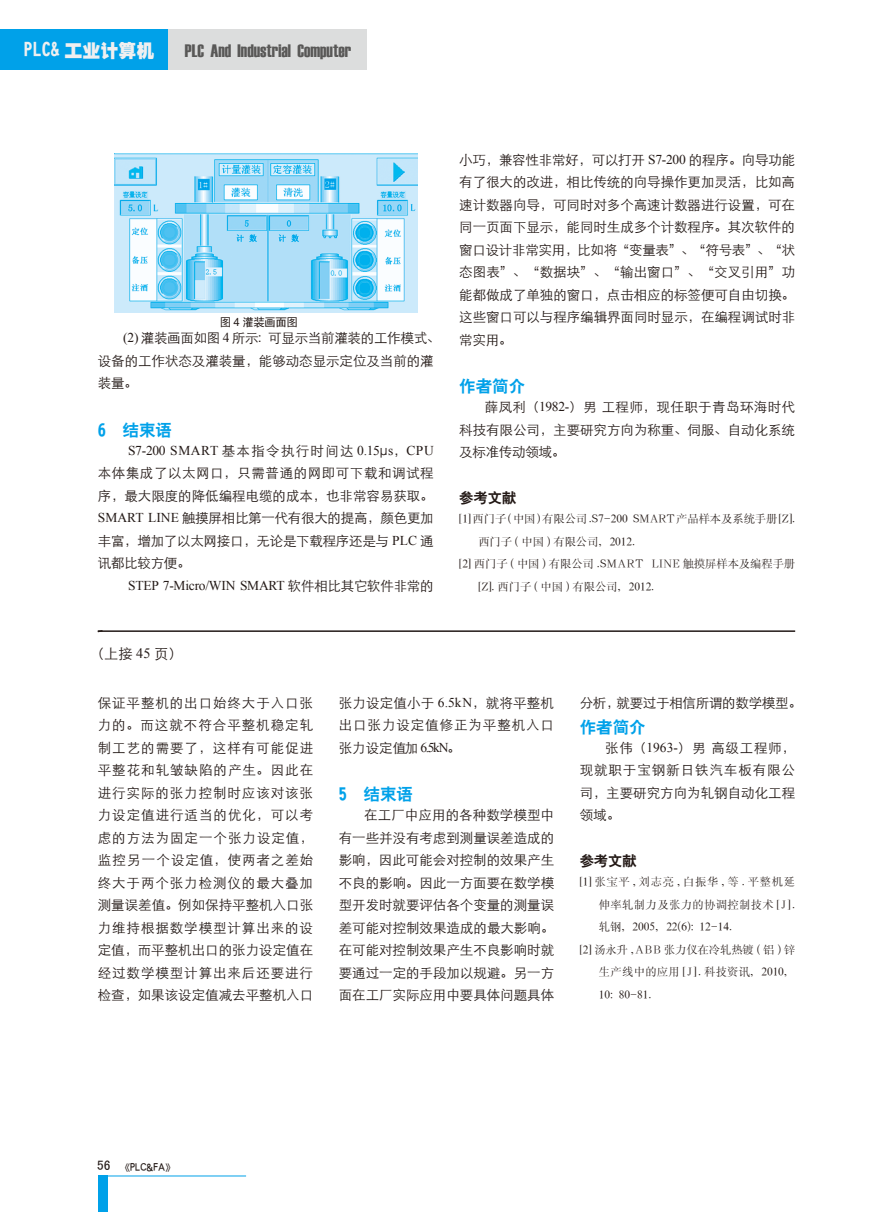
<style>
.page{position:relative;width:893px;height:1212px;background:#fff}
.page>*{position:absolute;margin:0;border:0;box-sizing:border-box;transform-origin:0 0}
.t1{font:18px "Haettenschweiler";color:#595857}
.t2{font:18px "Heiti EG Ultra GB";color:#efeff0}
.内文标题-蓝色版{font:16.5px "Heiti CSEG";color:#00a1e9}
.C参考文献标题{font:14.25px "Heiti CSEG";color:#231916}
.C参考文献标题-2{font:14.25px "ST Xihei";color:#231916}
.正文-B{font:13.5px/22.5px "ST Xihei";letter-spacing:-.005em;color:#231916;text-align:justify}
.正文-B-2{font:13.5px "Times New Roman";letter-spacing:-.015em;color:#231916}
.C参考文献{font:11.25px/22.5px "H Ya 6 gj";color:#231916}
.t3{font:11.25px "H Yb 1 gj";color:#231916;scale:.95 1}
.图示{font:11.25px "CT Hei Ti SJ";letter-spacing:-.02em;color:#231916}
.s1{font-family:"Times New Roman"}
.s2{font-family:"ST Xihei"}
.s3{font-family:"Sim Hei";font-size:13.5px}
</style>
<div class="page">
<div style="left:98px;top:1175px;width:9px;height:37px;background:#00a1e9"></div>
<hr style="left:100px;top:1175px;width:146px;height:1px;background:#00a1e9">
<div style="left:124px;top:29px;width:242px;height:41px;background:#dcdddd"></div>
<div style="left:0;top:29px;width:168px;height:41px;background:#00a1e9"></div>
<img style="left:114px;top:153px;width:303px;height:159px">
<hr style="left:98px;top:630px;width:697px;height:2px;background:#231916">
<h1 class="t2" style="left:24px;top:41px;width:132px">PLC&amp; 工业计算机</h1>
<h1 class="t1" style="left:185px;top:38px;width:168px">PLC And Industrial Computer</h1>
<p class="图示" style="left:220px;top:316px;width:80px">图 4 灌装画面图</p>
<p class="正文-B" style="left:98px;top:326px;width:344px;text-align:left;text-indent:26px"><span class="s1">(2)</span> 灌装画面如图 <span class="s1">4</span> 所示：可显示当前灌装的工作模式、设备的工作状态及灌装量，能够动态显示定位及当前的灌装量。</p>
<p class="内文标题-蓝色版" style="left:98px;top:422px;width:76px">6 结束语</p>
<p class="正文-B" style="left:98px;top:438px;width:337px;text-indent:30px"><span class="s1">S7-200 SMART</span> 基本指令执行时间达 <span class="s1">0.15</span>μ<span class="s1">s</span>，<span class="s1">CPU</span>本体集成了以太网口，只需普通的网即可下载和调试程序，最大限度的降低编程电缆的成本，也非常容易获取。<span class="s1">SMART LINE</span> 触摸屏相比第一代有很大的提高，颜色更加丰富，增加了以太网接口，无论是下载程序还是与 <span class="s1">PLC</span> 通讯都比较方便。</p>
<p class="正文-B-2" style="left:128px;top:576px;width:307px">STEP 7-Micro/WIN SMART <span class="s2">软件相比其它软件非常的</span></p>
<p class="C参考文献标题-2" style="left:90px;top:643px;width:94px">（上接 <span class="s1">45</span> 页）</p>
<p class="正文-B" style="left:459px;top:147px;width:337px">小巧，兼容性非常好，可以打开 <span class="s1">S7-200</span> 的程序。向导功能有了很大的改进，相比传统的向导操作更加灵活，比如高速计数器向导，可同时对多个高速计数器进行设置，可在同一页面下显示，能同时生成多个计数程序。其次软件的窗口设计非常实用，比如将“变量表”、“符号表”、“状态图表”、“数据块”、“输出窗口”、“交叉引用”功能都做成了单独的窗口，点击相应的标签便可自由切换。这些窗口可以与程序编辑界面同时显示，在编程调试时非常实用。</p>
<p class="内文标题-蓝色版" style="left:459px;top:378px;width:67px">作者简介</p>
<p class="正文-B" style="left:459px;top:395px;width:337px;text-indent:26px">薛凤利（<span class="s1">1982-</span>）男工程师，现任职于青岛环海时代科技有限公司，主要研究方向为称重、伺服、自动化系统及标准传动领域。</p>
<p class="C参考文献标题" style="left:459px;top:491px;width:58px">参考文献</p>
<p class="C参考文献" style="left:478px;top:508px;width:318px;text-indent:-19px">[1]西门子 (中国 )有限公司.S7-200 SMART产品样本及系统手册[Z].西门子 ( 中国 ) 有限公司，2012.</p>
<p class="C参考文献" style="left:478px;top:553px;width:318px;text-indent:-19px">[2] 西门子 ( 中国 ) 有限公司 .SMART LINE 触摸屏样本及编程手册[Z]. 西门子 ( 中国 ) 有限公司，2012.</p>
<p class="正文-B" style="left:98px;top:690px;width:217px">保证平整机的出口始终大于入口张力的。而这就不符合平整机稳定轧制工艺的需要了，这样有可能促进平整花和轧皱缺陷的产生。因此在进行实际的张力控制时应该对该张力设定值进行适当的优化，可以考虑的方法为固定一个张力设定值，监控另一个设定值，使两者之差始终大于两个张力检测仪的最大叠加测量误差值。例如保持平整机入口张力维持根据数学模型计算出来的设定值，而平整机出口的张力设定值在经过数学模型计算出来后还要进行检查，如果该设定值减去平整机入口</p>
<p class="正文-B" style="left:339px;top:690px;width:217px">张力设定值小于 <span class="s1">6.5kN</span>，就将平整机出口张力设定值修正为平整机入口张力设定值加 <span class="s1">6.5kN</span>。</p>
<p class="内文标题-蓝色版" style="left:339px;top:786px;width:76px">5 结束语</p>
<p class="正文-B" style="left:339px;top:803px;width:217px;text-indent:26px">在工厂中应用的各种数学模型中有一些并没有考虑到测量误差造成的影响，因此可能会对控制的效果产生不良的影响。因此一方面要在数学模型开发时就要评估各个变量的测量误差可能对控制效果造成的最大影响。在可能对控制效果产生不良影响时就要通过一定的手段加以规避。另一方面在工厂实际应用中要具体问题具体</p>
<p class="正文-B" style="left:580px;top:690px;width:224px">分析，就要过于相信所谓的数学模型。</p>
<p class="内文标题-蓝色版" style="left:580px;top:718px;width:67px">作者简介</p>
<p class="正文-B" style="left:580px;top:735px;width:217px;text-indent:26px">张伟（<span class="s1">1963-</span>）男高级工程师，现就职于宝钢新日铁汽车板有限公司，主要研究方向为轧钢自动化工程领域。</p>
<p class="C参考文献标题" style="left:580px;top:853px;width:58px">参考文献</p>
<p class="C参考文献" style="left:599px;top:870px;width:198px;text-align:justify;text-indent:-19px">[1] 张宝平 , 刘志亮 , 白振华 , 等 . 平整机延伸率轧制力及张力的协调控制技术 [J].轧钢，2005，22(6): 12-14.</p>
<p class="C参考文献" style="left:599px;top:938px;width:198px;text-align:justify;text-indent:-19px">[2] 汤永升 ,ABB 张力仪在冷轧热镀 ( 铝 ) 锌生产线中的应用 [J]. 科技资讯，2010，10: 80-81.</p>
<p class="t3" style="left:97px;top:1162px;width:85px"><span class="s3">56</span> 《PLC&amp;FA》</p>
</div>
